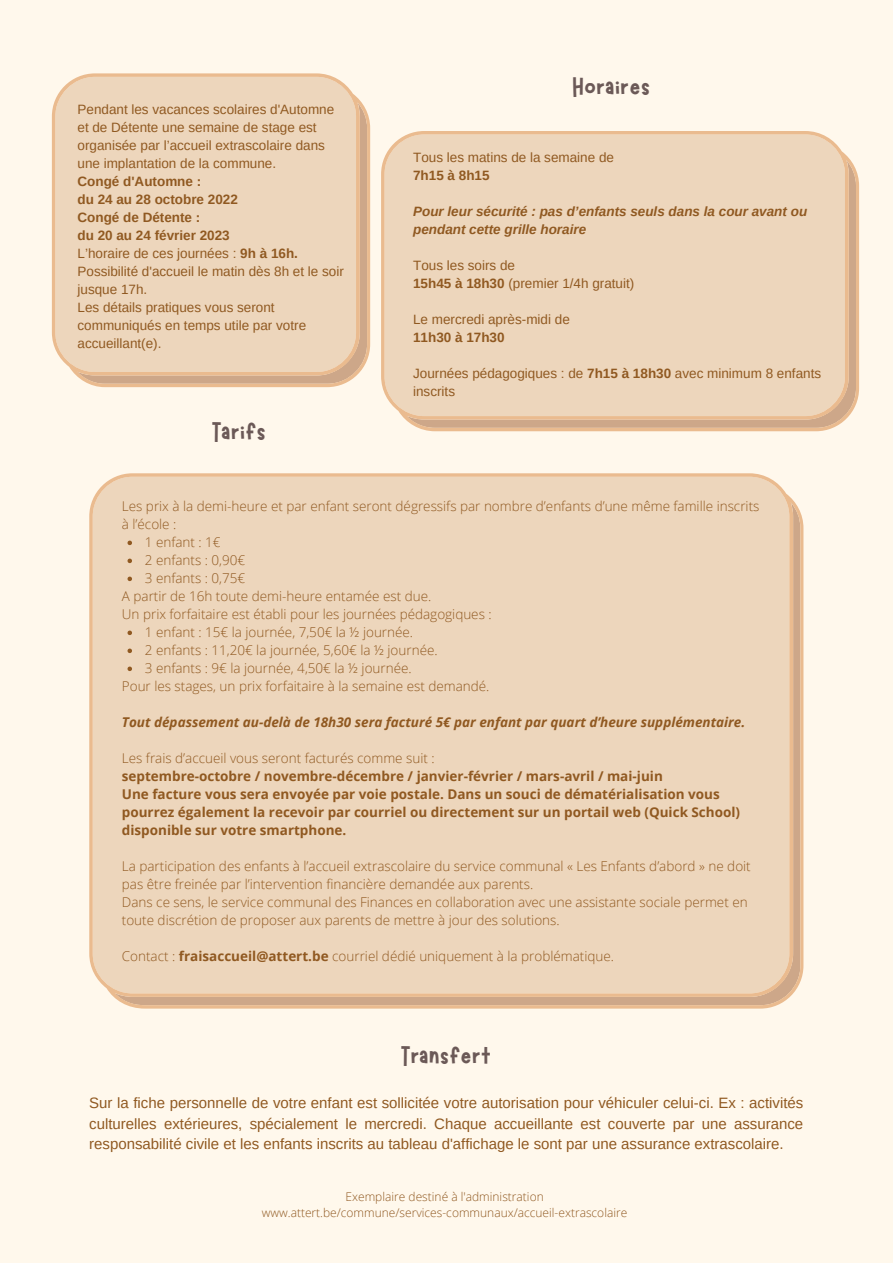
<style>
.page{position:relative;width:893px;height:1264px;background:#fff}
.page>*{position:absolute;margin:0;border:0;box-sizing:border-box;transform-origin:0 0}
.t1{font:28.5px "Marykate";color:#6b5957}
.t2{font:15px/20.2px "Arimo";color:#905921;text-align:justify}
.t3{font:300 13.5px/18px "Open Sans";color:#905921}
.t4{font:13.5px/18px "Arimo";color:#905921}
.t5{font:700 13.5px/18px "Open Sans";color:#905921}
.t6{font:italic 700 13.5px "Open Sans";color:#905921}
.t7{font:italic 700 13.5px/18px "Arimo";color:#905921}
.t8{font:700 13.5px "Arimo";color:#905921}
.t9{font:300 12px/16px "Open Sans";color:#905921;text-align:center}
.s1{font-weight:700}
</style>
<div class="page">
<div style="left:0;top:0;width:892px;height:1262px;background:#fff8ec"></div>
<svg style="left:381px;top:131px;width:478px;height:300px;background:#ebd3b8"></svg>
<svg style="left:52px;top:73px;width:318px;height:314px;background:#ecd3b8"></svg>
<div style="left:89px;top:473px;width:714px;height:535px;background:#edd6bc"></div>
<svg style="left:127px;top:540px;width:5px;height:5px"></svg>
<svg style="left:127px;top:558px;width:5px;height:5px"></svg>
<svg style="left:127px;top:576px;width:5px;height:5px"></svg>
<svg style="left:127px;top:630px;width:5px;height:5px"></svg>
<svg style="left:127px;top:648px;width:5px;height:5px"></svg>
<svg style="left:127px;top:666px;width:5px;height:5px"></svg>
<p class="t4" style="left:77px;top:100px;width:258px">Pendant les vacances scolaires d'Automne et de Détente une semaine de stage est organisée par l’accueil extrascolaire dans une implantation de la commune.</p>
<p class="t4" style="left:77px;top:172px;width:268px"><span class="s1">Congé d'Automne :<br>du 24 au 28 octobre 2022<br>Congé de Détente :<br>du 20 au 24 février 2023<br></span>L’horaire de ces journées : <span class="s1">9h à 16h.<br></span>Possibilité d'accueil le matin dès 8h et le soir jusque 17h.<br>Les détails pratiques vous seront communiqués en temps utile par votre accueillant(e).</p>
<h1 class="t1" style="left:212px;top:413px;width:55px">Tarifs</h1>
<h1 class="t1" style="left:572px;top:68px;width:80px">Horaires</h1>
<p class="t4" style="left:413px;top:148px;width:202px">Tous les matins de la semaine de</p>
<p class="t8" style="left:413px;top:167px;width:78px">7h15 à 8h15</p>
<p class="t7" style="left:413px;top:202px;width:395px">Pour leur sécurité : pas d’enfants seuls dans la cour avant ou pendant cette grille horaire</p>
<p class="t4" style="left:413px;top:256px;width:223px">Tous les soirs de<br><span class="s1">15h45 à 18h30</span> (premier 1/4h gratuit)</p>
<p class="t4" style="left:413px;top:310px;width:158px">Le mercredi après-midi de</p>
<p class="t8" style="left:413px;top:329px;width:93px">11h30 à 17h30</p>
<p class="t4" style="left:413px;top:364px;width:409px">Journées pédagogiques : de <span class="s1">7h15 à 18h30</span> avec minimum 8 enfants inscrits</p>
<p class="t3" style="left:122px;top:497px;width:639px">Les prix à la demi-heure et par enfant seront dégressifs par nombre d’enfants d’une même famille inscrits à l’école :</p>
<p class="t3" style="left:145px;top:533px;width:102px">1 enfant : 1€<br>2 enfants : 0,90€<br>3 enfants : 0,75€</p>
<p class="t3" style="left:122px;top:587px;width:371px">A partir de 16h toute demi-heure entamée est due.<br>Un prix forfaitaire est établi pour les journées pédagogiques :</p>
<p class="t3" style="left:145px;top:623px;width:294px">1 enfant : 15€ la journée, 7,50€ la ½ journée.<br>2 enfants : 11,20€ la journée, 5,60€ la ½ journée.<br>3 enfants : 9€ la journée, 4,50€ la ½ journée.</p>
<p class="t3" style="left:122px;top:677px;width:369px">Pour les stages, un prix forfaitaire à la semaine est demandé.</p>
<p class="t6" style="left:122px;top:713px;width:625px">Tout dépassement au-delà de 18h30 sera facturé 5€ par enfant par quart d’heure supplémentaire.</p>
<p class="t3" style="left:122px;top:749px;width:314px">Les frais d’accueil vous seront facturés comme suit :</p>
<p class="t5" style="left:122px;top:767px;width:619px">septembre-octobre / novembre-décembre / janvier-février / mars-avril / mai-juin<br>Une facture vous sera envoyée par voie postale. Dans un souci de dématérialisation vous pourrez également la recevoir par courriel ou directement sur un portail web (Quick School) disponible sur votre smartphone.</p>
<p class="t3" style="left:122px;top:857px;width:630px">La participation des enfants à l’accueil extrascolaire du service communal « Les Enfants d’abord » ne doit pas être freinée par l’intervention financière demandée aux parents.<br>Dans ce sens, le service communal des Finances en collaboration avec une assistante sociale permet en toute discrétion de proposer aux parents de mettre à jour des solutions.</p>
<p class="t3" style="left:122px;top:947px;width:493px">Contact : <span class="s1">fraisaccueil@attert.be</span> courriel dédié uniquement à la problématique.</p>
<h1 class="t1" style="left:401px;top:1037px;width:91px">Transfert</h1>
<p class="t2" style="left:89px;top:1092px;width:715px">Sur la fiche personnelle de votre enfant est sollicitée votre autorisation pour véhiculer celui-ci. Ex : activités culturelles extérieures, spécialement le mercredi. Chaque accueillante est couverte par une assurance responsabilité civile et les enfants inscrits au tableau d'affichage le sont par une assurance extrascolaire.</p>
<p class="t9" style="left:262px;top:1188px;width:367px">Exemplaire destiné à l'administration www.attert.be/commune/services-communaux/accueil-extrascolaire</p>
</div>
